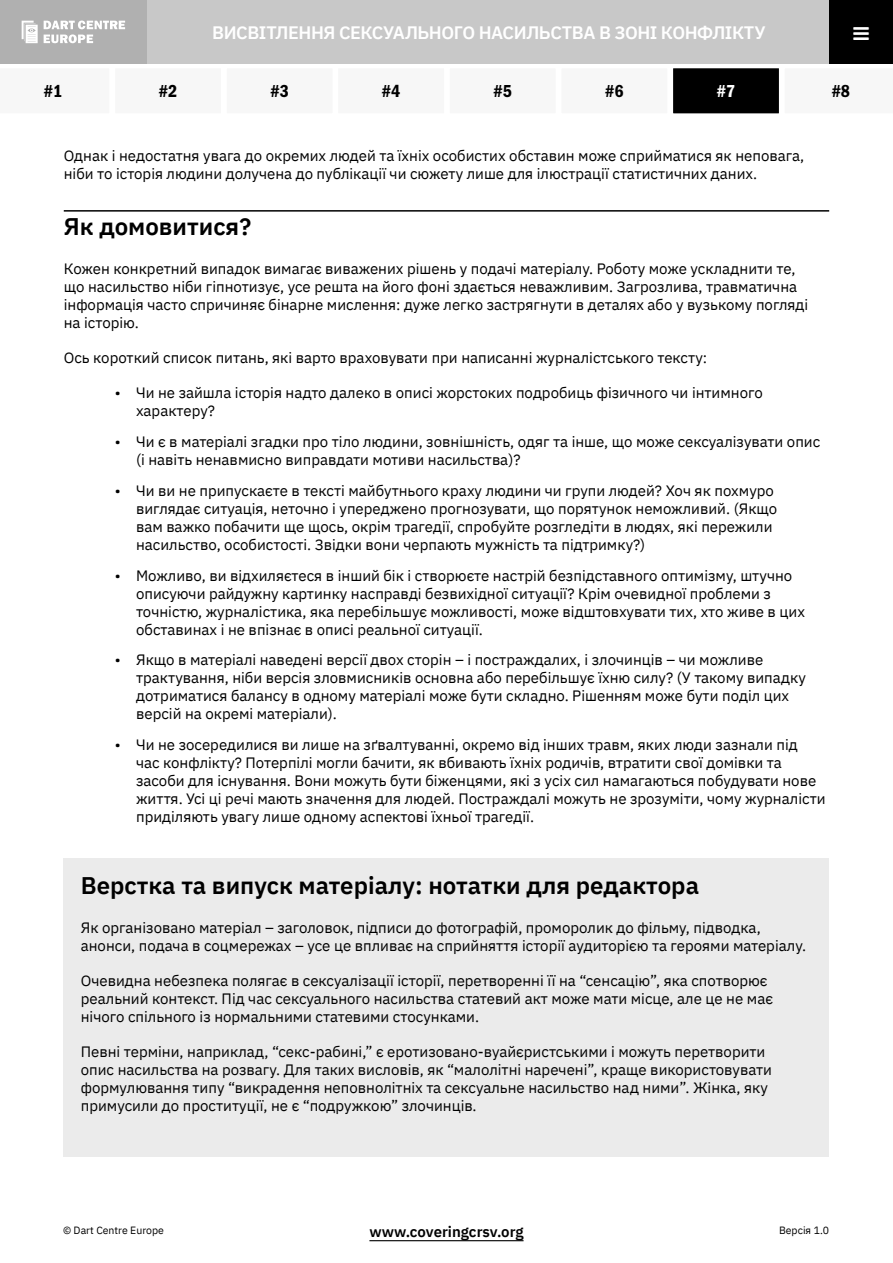
<style>
.page{position:relative;width:893px;height:1263px;background:#fff}
.page>*{position:absolute;margin:0;border:0;box-sizing:border-box;transform-origin:0 0}
.t1{font:600 24px "IBM Plex Sans";color:#000}
.t2{font:600 18px "IBM Plex Sans";letter-spacing:-.025em;color:#fff}
.t3{font:18px "ITC Franklin Gothic Std Dm Cd";color:#000}
.t4{font:18px "ITC Franklin Gothic Std Dm Cd";color:#fff}
.t5{font:15px/18px "IBM Plex Sans";color:#000}
.t6{font:600 15px "IBM Plex Sans";color:#000}
.t7{font:10.5px "IBM Plex Sans";color:#000}
</style>
<div class="page">
<hr style="left:64px;top:210px;width:765px;height:2px;background:#000">
<div style="left:336px;top:66px;width:110px;height:50px;background:#f7f7f7"></div>
<div style="left:671px;top:66px;width:110px;height:50px;background:#000"></div>
<div style="left:669px;top:64px;width:114px;height:54px;border:4px solid #fff"></div>
<div style="left:113px;top:66px;width:110px;height:50px;background:#f7f7f7"></div>
<div style="left:448px;top:66px;width:110px;height:50px;background:#f7f7f7"></div>
<svg style="left:780px;top:64px;width:3px;height:54px"></svg>
<div style="left:224px;top:66px;width:111px;height:50px;background:#f7f7f7"></div>
<div style="left:559px;top:66px;width:110px;height:50px;background:#f7f7f7"></div>
<div style="left:64px;top:858px;width:765px;height:299px;background:#ebebeb"></div>
<hr style="left:369px;top:1240px;width:155px;height:1px;background:#000">
<div style="left:0;top:0;width:893px;height:64px;background:#c8c8c8"></div>
<div style="left:0;top:0;width:147px;height:64px;background:#b0b0b0"></div>
<svg style="left:44px;top:21px;width:81px;height:22px"></svg>
<svg style="left:22px;top:21px;width:16px;height:22px"></svg>
<div style="left:829px;top:0;width:64px;height:64px;background:#000"></div>
<p class="t2" style="left:212px;top:18px;width:555px">ВИСВІТЛЕННЯ СЕКСУАЛЬНОГО НАСИЛЬСТВА В ЗОНІ КОНФЛІКТУ</p>
<p class="t3" style="left:44px;top:81px;width:20px">#1</p>
<p class="t3" style="left:159px;top:81px;width:20px">#2</p>
<p class="t3" style="left:270px;top:81px;width:20px">#3</p>
<p class="t3" style="left:382px;top:81px;width:20px">#4</p>
<p class="t3" style="left:494px;top:81px;width:20px">#5</p>
<p class="t3" style="left:605px;top:81px;width:20px">#6</p>
<p class="t4" style="left:717px;top:81px;width:20px">#7</p>
<p class="t3" style="left:832px;top:81px;width:20px">#8</p>
<p class="t5" style="left:64px;top:146px;width:742px">Однак і недостатня увага до окремих людей та їхніх особистих обставин може сприйматися як неповага, ніби то історія людини долучена до публікації чи сюжету лише для ілюстрації статистичних даних.</p>
<h1 class="t1" style="left:64px;top:208px;width:189px">Як домовитися?</h1>
<p class="t5" style="left:64px;top:259px;width:746px">Кожен конкретний випадок вимагає виважених рішень у подачі матеріалу. Роботу може ускладнити те, що насильство ніби гіпнотизує, усе решта на його фоні здається неважливим. Загрозлива, травматична інформація часто спричиняє бінарне мислення: дуже легко застрягнути в деталях або у вузькому погляді на історію.</p>
<p class="t5" style="left:64px;top:348px;width:645px">Ось короткий список питань, які варто враховувати при написанні журналістського тексту:</p>
<p class="t5" style="left:136px;top:383px;width:628px;text-indent:-21px">• Чи не зайшла історія надто далеко в описі жорстоких подробиць фізичного чи інтимного характеру?</p>
<p class="t5" style="left:136px;top:431px;width:686px;text-indent:-21px">• Чи є в матеріалі згадки про тіло людини, зовнішність, одяг та інше, що може сексуалізувати опис (і навіть ненавмисно виправдати мотиви насильства)?</p>
<p class="t5" style="left:136px;top:480px;width:643px;text-indent:-21px">• Чи ви не припускаєте в тексті майбутнього краху людини чи групи людей? Хоч як похмуро виглядає ситуація, неточно і упереджено прогнозувати, що порятунок неможливий. (Якщо вам важко побачити ще щось, окрім трагедії, спробуйте розгледіти в людях, які пережили насильство, особистості. Звідки вони черпають мужність та підтримку?)</p>
<p class="t5" style="left:136px;top:565px;width:670px;text-indent:-21px">• Можливо, ви відхиляєтеся в інший бік і створюєте настрій безпідставного оптимізму, штучно описуючи райдужну картинку насправді безвихідної ситуації? Крім очевидної проблеми з точністю, журналістика, яка перебільшує можливості, може відштовхувати тих, хто живе в цих обставинах і не впізнає в описі реальної ситуації.</p>
<p class="t5" style="left:136px;top:650px;width:671px;text-indent:-21px">• Якщо в матеріалі наведені версії двох сторін – і постраждалих, і злочинців – чи можливе трактування, ніби версія зловмисників основна або перебільшує їхню силу? (У такому випадку дотриматися балансу в одному матеріалі може бути складно. Рішенням може бути поділ цих версій на окремі матеріали).</p>
<p class="t5" style="left:136px;top:734px;width:691px;text-indent:-21px">• Чи не зосередилися ви лише на зґвалтуванні, окремо від інших травм, яких люди зазнали під<br>час конфлікту? Потерпілі могли бачити, як вбивають їхніх родичів, втратити свої домівки та засоби для існування. Вони можуть бути біженцями, які з усіх сил намагаються побудувати нове життя. Усі ці речі мають значення для людей. Постраждалі можуть не зрозуміти, чому журналісти приділяють увагу лише одному аспектові їхньої трагедії.</p>
<h1 class="t1" style="left:81px;top:867px;width:620px">Верстка та випуск матеріалу: нотатки для редактора</h1>
<p class="t5" style="left:81px;top:918px;width:727px">Як організовано матеріал – заголовок, підписи до фотографій, проморолик до фільму, підводка, анонси, подача в соцмережах – усе це впливає на сприйняття історії аудиторією та героями матеріалу.</p>
<p class="t5" style="left:81px;top:971px;width:694px">Очевидна небезпека полягає в сексуалізації історії, перетворенні її на “сенсацію”, яка спотворює реальний контекст. Під час сексуального насильства статевий акт може мати місце, але це не має нічого спільного із нормальними статевими стосунками.</p>
<p class="t5" style="left:81px;top:1042px;width:693px">Певні терміни, наприклад, “секс-рабині,” є еротизовано-вуайєристськими і можуть перетворити опис насильства на розвагу. Для таких висловів, як “малолітні наречені”, краще використовувати формулювання типу “викрадення неповнолітніх та сексуальне насильство над ними”. Жінка, яку примусили до проституції, не є “подружкою” злочинців.</p>
<p class="t6" style="left:369px;top:1220px;width:156px">www.coveringcrsv.org</p>
<p class="t7" style="left:63px;top:1223px;width:102px">© Dart Centre Europe</p>
<p class="t7" style="left:779px;top:1223px;width:52px">Версія 1.0</p>
</div>
